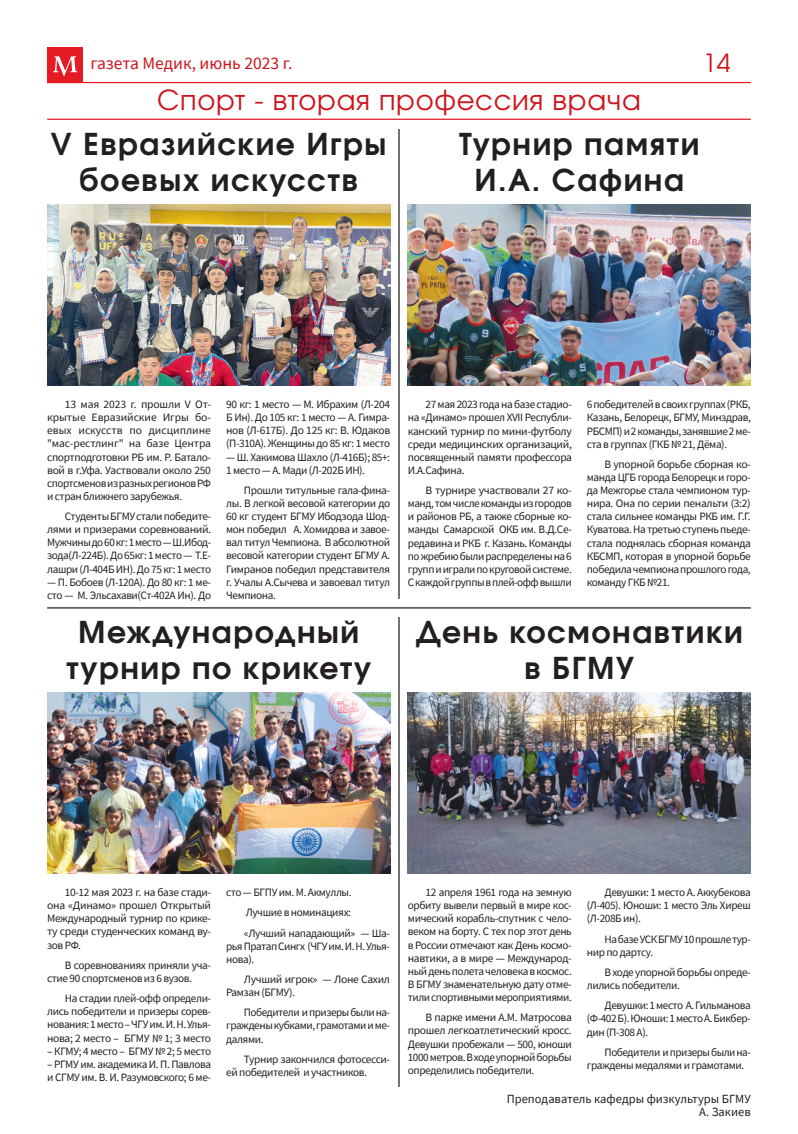
<style>
.page{position:relative;width:798px;height:1134px;background:#fff}
.page>*{position:absolute;margin:0;border:0;box-sizing:border-box;transform-origin:0 0}
.t1{font:700 30px/36px "Evolventa";letter-spacing:.05em;color:#231f20;text-align:center}
.t2{font:27.5px "Evolventa";letter-spacing:.025em;color:#cd151d}
.t3{font:25px "Evolventa";color:#cd151d}
.t4{font:17.5px "Source Sans Pro";color:#cd151d}
.t5{font:12.5px/13.1px "Source Sans Pro";color:#231f20;text-align:right}
.t6{font:11.25px/13.1px "Source Sans Pro";letter-spacing:-.035em;color:#231f20;text-align:justify}
</style>
<div class="page">
<div style="left:47px;top:47px;width:36px;height:36px;background:#e51a23"></div>
<svg style="left:53px;top:56px;width:24px;height:21px"></svg>
<hr style="left:47px;top:82px;width:703px;height:1px;background:#e51a23">
<hr style="left:47px;top:119px;width:703px;height:1px;background:#e51a23">
<hr style="left:47px;top:607px;width:703px;height:1px;background:#231f20">
<hr style="left:398px;top:129px;width:1px;height:470px;background:#231f20">
<hr style="left:398px;top:617px;width:1px;height:470px;background:#231f20">
<img style="left:47px;top:204px;width:343px;height:181px">
<img style="left:47px;top:692px;width:343px;height:181px">
<img style="left:407px;top:692px;width:343px;height:181px">
<img style="left:407px;top:204px;width:343px;height:182px">
<h3 class="t4" style="left:90px;top:52px;width:203px">газета Медик, июнь 2023 г.</h3>
<h3 class="t3" style="left:702px;top:48px;width:29px">14</h3>
<h2 class="t2" style="left:157px;top:83px;width:485px">Спорт - вторая профессия врача</h2>
<h1 class="t1" style="left:51px;top:126px;width:337px">V Евразийские Игры боевых искусств</h1>
<h1 class="t1" style="left:459px;top:126px;width:242px">Турнир памяти<br>И.А. Сафина</h1>
<p class="t6" style="left:47px;top:398px;width:165px;text-indent:18px">13 мая 2023 г. прошли V От&shy;крытые Евразийские Игры бо&shy;евых искусств по дисциплине "мас-рестлинг" на базе Центра спортподготовки РБ им. Р. Батало&shy;вой в г.Уфа. Уаствовали около 250 спортсменов из разных регионов РФ и стран ближнего зарубежья.</p>
<p class="t6" style="left:47px;top:510px;width:165px;text-indent:18px">Студенты БГМУ стали победите&shy;лями и призерами соревнований.<br>Мужчины до 60 кг: 1 место — Ш.Ибод&shy;зода(Л-224Б). До 65кг: 1 место — Т.Е&shy;лашри (Л-404Б ИН). До 75 кг: 1 место</p>
<p class="t6" style="left:47px;top:575px;width:165px">— П. Бобоев (Л-120А). До 80 кг: 1 ме&shy;сто — М. Эльсахави(Ст-402А Ин). До</p>
<p class="t6" style="left:226px;top:398px;width:165px">90 кг: 1 место — М. Ибрахим (Л-204<br>Б Ин). До 105 кг: 1 место — А. Гимра&shy;нов (Л-617Б). До 125 кг: В. Юдаков (П-310А). Женщины до 85 кг: 1 место</p>
<p class="t6" style="left:226px;top:450px;width:165px">— Ш. Хакимова Шахло (Л-416Б); 85+:<br>1 место — А. Мади (Л-202Б ИН).</p>
<p class="t6" style="left:226px;top:483px;width:165px;text-indent:18px">Прошли титульные гала-фина&shy;лы. В легкой весовой категории до 60 кг студент БГМУ Ибодзода Шод&shy;мон победил А. Хомидова и завое&shy;вал титул Чемпиона. В абсолютной весовой категории студент БГМУ А.<br>Гимранов победил представителя г. Учалы А.Сычева и завоевал титул Чемпиона.</p>
<h1 class="t1" style="left:66px;top:614px;width:306px">Международный турнир по крикету</h1>
<p class="t6" style="left:407px;top:398px;width:165px;text-indent:18px">27 мая 2023 года на базе стадио&shy;на «Динамо» прошел XVII Республи&shy;канский турнир по мини-футболу среди медицинских организаций, посвященный памяти профессора И.А.Сафина.</p>
<p class="t6" style="left:407px;top:484px;width:165px;text-indent:18px">В турнире участвовали 27 ко&shy;манд, том числе команды из городов и районов РБ, а также сборные ко&shy;манды Самарской ОКБ им. В.Д.Се&shy;редавина и РКБ г. Казань. Команды по жребию были распределены на 6 групп и играли по круговой системе.<br>С каждой группы в плей-офф вышли</p>
<p class="t6" style="left:586px;top:398px;width:165px">6 победителей в своих группах (РКБ, Казань, Белорецк, БГМУ, Минздрав, РБСМП) и 2 команды, занявшие 2 ме&shy;ста в группах (ГКБ № 21, Дёма).</p>
<p class="t6" style="left:586px;top:457px;width:165px;text-indent:18px">В упорной борьбе сборная ко&shy;манда ЦГБ города Белорецк и горо&shy;да Межгорье стала чемпионом тур&shy;нира. Она по серии пенальти (3:2) стала сильнее команды РКБ им. Г.Г.<br>Куватова. На третью ступень пьеде&shy;стала поднялась сборная команда КБСМП, которая в упорной борьбе победила чемпиона прошлого года, команду ГКБ №21.</p>
<h1 class="t1" style="left:415px;top:614px;width:328px">День космонавтики в БГМУ</h1>
<p class="t6" style="left:47px;top:886px;width:165px;text-indent:18px">10-12 мая 2023 г. на базе стади&shy;она «Динамо» прошел Открытый Международный турнир по крике&shy;ту среди студенческих команд ву&shy;зов РФ.</p>
<p class="t6" style="left:47px;top:958px;width:165px;text-indent:18px">В соревнованиях приняли уча&shy;стие 90 спортсменов из 6 вузов.</p>
<p class="t6" style="left:47px;top:992px;width:165px;text-indent:18px">На стадии плей-офф определи&shy;лись победители и призеры сорев&shy;нования: 1 место – ЧГУ им. И. Н. Улья&shy;нова; 2 место – БГМУ № 1; 3 место</p>
<p class="t6" style="left:47px;top:1044px;width:165px">– КГМУ; 4 место – БГМУ № 2; 5 место</p>
<p class="t6" style="left:47px;top:1057px;width:165px">– РГМУ им. академика И. П. Павлова и СГМУ им. В. И. Разумовского; 6 ме-</p>
<p class="t6" style="left:244px;top:882px;width:148px;line-height:20.2px;text-align:left;text-indent:-18px">сто — БГПУ им. М. Акмуллы.<br>Лучшие в номинациях: «Лучший нападающий» — Ша-</p>
<p class="t6" style="left:226px;top:939px;width:165px">рья Пратап Сингх (ЧГУ им. И. Н. Улья&shy;нова).</p>
<p class="t6" style="left:226px;top:973px;width:165px;text-indent:18px">Лучший игрок» — Лоне Сахил<br>Рамзан (БГМУ).</p>
<p class="t6" style="left:226px;top:1006px;width:165px;text-indent:18px">Победители и призеры были на&shy;граждены кубками, грамотами и ме&shy;далями.</p>
<p class="t6" style="left:226px;top:1052px;width:165px;text-indent:18px">Турнир закончился фотосесси&shy;ей победителей и участников.</p>
<p class="t6" style="left:407px;top:886px;width:165px;text-indent:18px">12 апреля 1961 года на земную орбиту вывели первый в мире кос&shy;мический корабль-спутник с чело&shy;веком на борту. С тех пор этот день в России отмечают как День космо&shy;навтики, а в мире — Международ&shy;ный день полета человека в космос.<br>В БГМУ знаменательную дату отме&shy;тили спортивными мероприятиями.</p>
<p class="t6" style="left:407px;top:1011px;width:165px;text-indent:18px">В парке имени А.М. Матросова прошел легкоатлетический кросс.<br>Девушки пробежали — 500, юноши 1000 метров. В ходе упорной борьбы определились победители.</p>
<p class="t6" style="left:586px;top:886px;width:165px;text-indent:18px">Девушки: 1 место А. Аккубекова (Л-405). Юноши: 1 место Эль Хиреш (Л-208Б ин).</p>
<p class="t6" style="left:586px;top:932px;width:165px;text-indent:18px">На базе УСК БГМУ 10 прошле тур&shy;нир по дартсу.</p>
<p class="t6" style="left:586px;top:965px;width:165px;text-indent:18px">В ходе упорной борьбы опреде&shy;лились победители.</p>
<p class="t6" style="left:586px;top:999px;width:165px;text-indent:18px">Девушки: 1 место А. Гильманова (Ф-402 Б). Юноши: 1 место А. Бикбер&shy;дин (П-308 А).</p>
<p class="t6" style="left:586px;top:1045px;width:165px;text-indent:18px">Победители и призеры были на&shy;граждены медалями и грамотами.</p>
<p class="t5" style="left:506px;top:1092px;width:245px">Преподаватель кафедры физкультуры БГМУ<br>А. Закиев</p>
</div>
